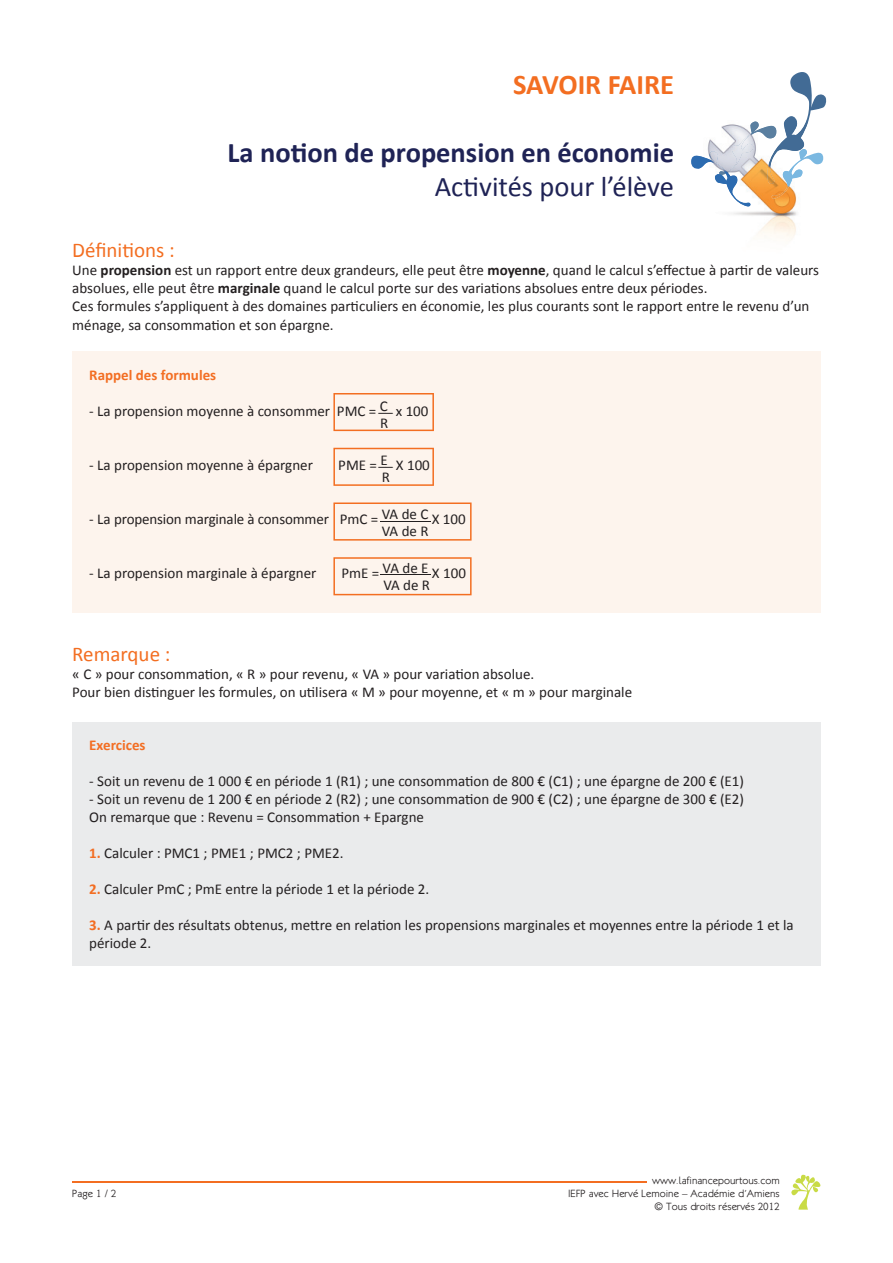
<style>
.page{position:relative;width:893px;height:1263px;background:#fff}
.page>*{position:absolute;margin:0;border:0;box-sizing:border-box;transform-origin:0 0}
.t1{font:700 28.5px "Calibri";color:#1f2355}
.t2{font:28.5px "Calibri";color:#1f2355}
.t3{font:700 28.5px "Calibri";color:#f36e21}
.t4{font:21px "Calibri";color:#f36e21}
.t5{font:15px/18px "Calibri";color:#231f20}
.t6{font:700 15px "Calibri";color:#f36e23}
.t7{font:300 10.5px/12.6px "Klill";color:#231f20;text-align:right}
.s1{font-weight:700}
.s2{font-weight:700;color:#f36e23}
</style>
<div class="page">
<hr style="left:72px;top:1181px;width:575px;height:1px;background:#f36e21">
<svg style="left:791px;top:1174px;width:30px;height:35px"></svg>
<div style="left:72px;top:352px;width:749px;height:261px;background:#fdf4ed"></div>
<div style="left:72px;top:722px;width:748px;height:243px;background:#eaebec"></div>
<svg style="left:333px;top:393px;width:101px;height:38px"></svg>
<svg style="left:333px;top:448px;width:101px;height:38px"></svg>
<svg style="left:333px;top:502px;width:139px;height:39px"></svg>
<svg style="left:333px;top:557px;width:139px;height:38px"></svg>
<hr style="left:380px;top:521px;width:50px;height:1px;background:#231f20">
<hr style="left:380px;top:574px;width:50px;height:1px;background:#231f20">
<svg style="left:691px;top:72px;width:136px;height:97px"></svg>
<img style="left:698px;top:120px;width:99px;height:119px">
<img style="left:719px;top:121px;width:46px;height:54px">
<img style="left:765px;top:120px;width:43px;height:64px">
<img style="left:772px;top:149px;width:36px;height:50px">
<img style="left:698px;top:151px;width:52px;height:55px">
<h1 class="t3" style="left:513px;top:66px;width:162px">SAVOIR FAIRE</h1>
<h1 class="t1" style="left:228px;top:134px;width:448px">La notion de propension en économie</h1>
<h1 class="t2" style="left:435px;top:169px;width:241px">Activités pour l’élève</h1>
<h2 class="t4" style="left:72px;top:237px;width:104px">Définitions :</h2>
<p class="t5" style="left:72px;top:262px;width:748px">Une <span class="s1">propension</span> est un rapport entre deux grandeurs, elle peut être <span class="s1">moyenne</span>, quand le calcul s’effectue à partir de valeurs absolues, elle peut être <span class="s1">marginale</span> quand le calcul porte sur des variations absolues entre deux périodes.<br>Ces formules s’appliquent à des domaines particuliers en économie, les plus courants sont le rapport entre le revenu d’un ménage, sa consommation et son épargne.</p>
<p class="t6" style="left:89px;top:365px;width:128px">Rappel des formules</p>
<p class="t5" style="left:380px;top:405px;width:50px;line-height:12px;text-indent:-291px">- La propension moyenne à consommer PMC = C__ x 100<br>R</p>
<p class="t5" style="left:89px;top:456px;width:225px">- La propension moyenne à épargner</p>
<p class="t5" style="left:338px;top:459px;width:93px;line-height:12px;text-align:center">PME = E__ X 100<br>R</p>
<p class="t5" style="left:382px;top:513px;width:85px;line-height:12px;text-indent:-292px">- La propension marginale à consommer PmC = VA de C X 100<br>VA de R</p>
<p class="t5" style="left:89px;top:564px;width:229px">- La propension marginale à épargner</p>
<p class="t5" style="left:341px;top:567px;width:126px;line-height:12px;text-align:center">PmE = VA de E X 100<br>VA de R</p>
<h2 class="t4" style="left:72px;top:640px;width:100px">Remarque :</h2>
<p class="t5" style="left:72px;top:665px;width:561px">« C » pour consommation, « R » pour revenu, « VA » pour variation absolue.<br>Pour bien distinguer les formules, on utilisera « M » pour moyenne, et « m » pour marginale</p>
<p class="t6" style="left:89px;top:735px;width:58px">Exercices</p>
<p class="t5" style="left:89px;top:772px;width:656px">- Soit un revenu de 1 000 € en période 1 (R1) ; une consommation de 800 € (C1) ; une épargne de 200 € (E1)</p>
<p class="t5" style="left:89px;top:790px;width:656px">- Soit un revenu de 1 200 € en période 2 (R2) ; une consommation de 900 € (C2) ; une épargne de 300 € (E2)<br>On remarque que : Revenu = Consommation + Epargne</p>
<p class="t5" style="left:89px;top:844px;width:256px"><span class="s2">1.</span> Calculer : PMC1 ; PME1 ; PMC2 ; PME2.</p>
<p class="t5" style="left:89px;top:880px;width:341px"><span class="s2">2.</span> Calculer PmC ; PmE entre la période 1 et la période 2.</p>
<p class="t5" style="left:89px;top:916px;width:706px"><span class="s2">3.</span> A partir des résultats obtenus, mettre en relation les propensions marginales et moyennes entre la période 1 et la période 2.</p>
<p class="t7" style="left:72px;top:1187px;width:46px">Page 1 / 2</p>
<p class="t7" style="left:568px;top:1174px;width:213px">www.lafinancepourtous.com<br>IEFP avec Hervé Lemoine – Académie d’Amiens © Tous droits réservés 2012</p>
</div>
